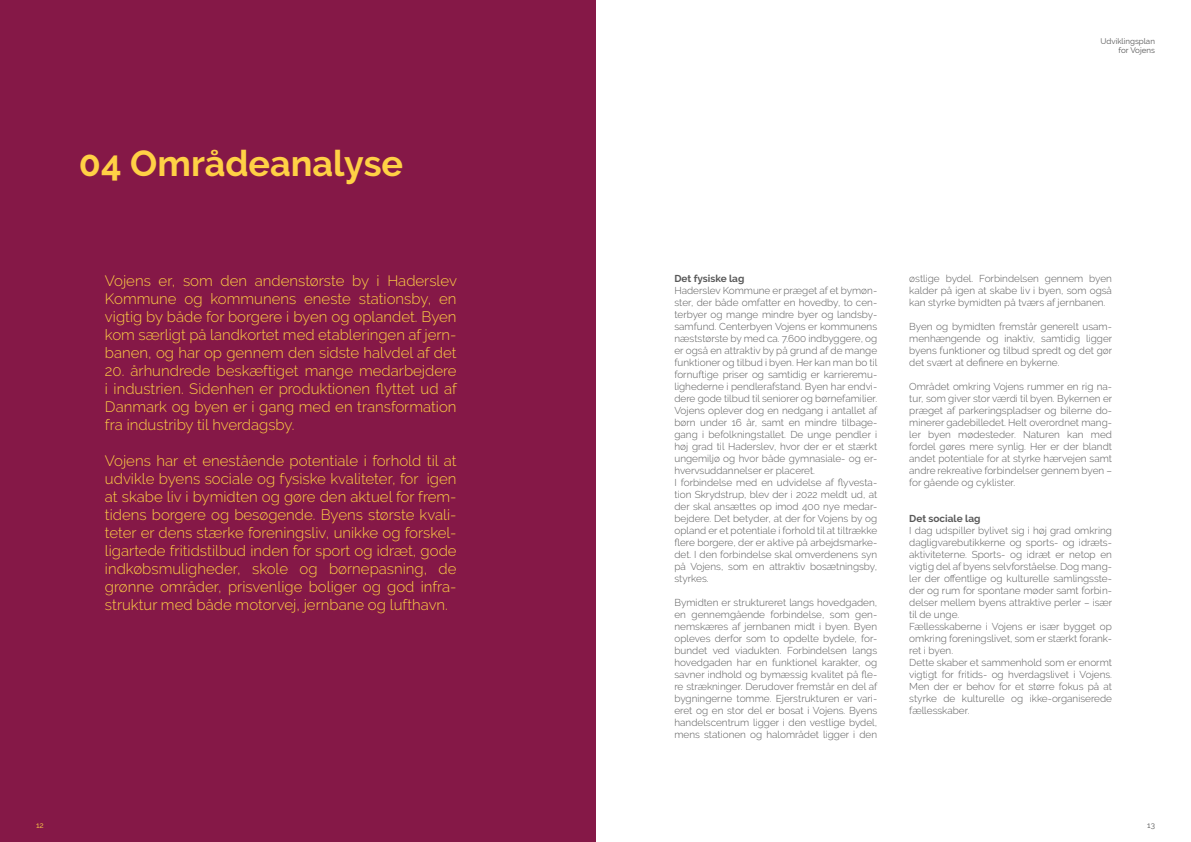
<style>
.page{position:relative;width:1191px;height:842px;background:#fff}
.page>*{position:absolute;margin:0;border:0;box-sizing:border-box;transform-origin:0 0}
.t1{font:700 36px "Raleway";color:#ffd145}
.t2{font:300 15px/18px "Raleway";color:#ffd145;text-align:justify}
.t3{font:300 10px/12px "Raleway";color:#595959;text-align:justify}
.t4{font:700 10px "Raleway";color:#595959}
.t5{font:8px/9.6px "Raleway";color:#595959;text-align:right}
.t6{font:8px "Raleway";color:#ffd146}
</style>
<div class="page">
<div style="left:0;top:0;width:595px;height:842px;background:#851847"></div>
<p class="t1" style="left:79px;top:142px;width:326px">04 Områdeanalyse</p>
<p class="t2" style="left:105px;top:272px;width:353px">Vojens er, som den andenstørste by i Haderslev Kommune og kommunens eneste stationsby, en vigtig by både for borgere i byen og oplandet. Byen kom særligt på landkortet med etableringen af jern&shy;banen, og har op gennem den sidste halvdel af det</p>
<p class="t2" style="left:105px;top:362px;width:353px">20. århundrede beskæftiget mange medarbejdere i industrien. Sidenhen er produktionen flyttet ud af Danmark og byen er i gang med en transformation fra industriby til hverdagsby.</p>
<p class="t2" style="left:105px;top:452px;width:353px">Vojens har et enestående potentiale i forhold til at udvikle byens sociale og fysiske kvaliteter, for igen at skabe liv i bymidten og gøre den aktuel for frem&shy;tidens borgere og besøgende. Byens største kvali&shy;teter er dens stærke foreningsliv, unikke og forskel&shy;ligartede fritidstilbud inden for sport og idræt, gode indkøbsmuligheder, skole og børnepasning, de grønne områder, prisvenlige boliger og god infra&shy;struktur med både motorvej, jernbane og lufthavn.</p>
<p class="t5" style="left:1100px;top:36px;width:56px">Udviklingsplan for Vojens</p>
<p class="t4" style="left:674px;top:272px;width:71px">Det fysiske lag</p>
<p class="t3" style="left:674px;top:284px;width:204px">Haderslev Kommune er præget af et bymøn&shy;ster, der både omfatter en hovedby, to cen&shy;terbyer og mange mindre byer og landsby&shy;samfund. Centerbyen Vojens er kommunens næststørste by med ca. 7.600 indbyggere, og er også en attraktiv by på grund af de mange funktioner og tilbud i byen. Her kan man bo til fornuftige priser og samtidig er karrieremu&shy;lighederne i pendlerafstand. Byen har endvi&shy;dere gode tilbud til seniorer og børnefamilier.<br>Vojens oplever dog en nedgang i antallet af børn under 16 år, samt en mindre tilbage&shy;gang i befolkningstallet. De unge pendler i høj grad til Haderslev, hvor der er et stærkt ungemiljø og hvor både gymnasiale- og er&shy;hvervsuddannelser er placeret.</p>
<p class="t3" style="left:674px;top:476px;width:204px">I forbindelse med en udvidelse af flyvesta&shy;tion Skrydstrup, blev der i 2022 meldt ud, at der skal ansættes op imod 400 nye medar&shy;bejdere. Det betyder, at der for Vojens by og opland er et potentiale i forhold til at tiltrække flere borgere, der er aktive på arbejdsmarke&shy;det. I den forbindelse skal omverdenens syn på Vojens, som en attraktiv bosætningsby, styrkes.</p>
<p class="t3" style="left:674px;top:596px;width:204px">Bymidten er struktureret langs hovedgaden, en gennemgående forbindelse, som gen&shy;nemskæres af jernbanen midt i byen. Byen opleves derfor som to opdelte bydele, for&shy;bundet ved viadukten. Forbindelsen langs hovedgaden har en funktionel karakter, og savner indhold og bymæssig kvalitet på fle&shy;re strækninger. Derudover fremstår en del af bygningerne tomme. Ejerstrukturen er vari&shy;eret og en stor del er bosat i Vojens. Byens handelscentrum ligger i den vestlige bydel, mens stationen og halområdet ligger i den</p>
<p class="t3" style="left:909px;top:272px;width:204px">østlige bydel. Forbindelsen gennem byen kalder på igen at skabe liv i byen, som også kan styrke bymidten på tværs af jernbanen.</p>
<p class="t3" style="left:909px;top:320px;width:204px">Byen og bymidten fremstår generelt usam&shy;menhængende og inaktiv, samtidig ligger byens funktioner og tilbud spredt og det gør det svært at definere en bykerne.</p>
<p class="t3" style="left:909px;top:380px;width:204px">Området omkring Vojens rummer en rig na&shy;tur, som giver stor værdi til byen. Bykernen er præget af parkeringspladser og bilerne do&shy;minerer gadebilledet. Helt overordnet mang&shy;ler byen mødesteder. Naturen kan med fordel gøres mere synlig. Her er der blandt andet potentiale for at styrke hærvejen samt andre rekreative forbindelser gennem byen – for gående og cyklister.</p>
<p class="t4" style="left:909px;top:512px;width:73px">Det sociale lag</p>
<p class="t3" style="left:909px;top:524px;width:204px">I dag udspiller bylivet sig i høj grad omkring dagligvarebutikkerne og sports- og idræts&shy;aktiviteterne. Sports- og idræt er netop en vigtig del af byens selvforståelse. Dog mang&shy;ler der offentlige og kulturelle samlingsste&shy;der og rum for spontane møder samt forbin&shy;delser mellem byens attraktive perler – især til de unge.</p>
<p class="t3" style="left:909px;top:620px;width:204px">Fællesskaberne i Vojens er især bygget op omkring foreningslivet, som er stærkt forank&shy;ret i byen.</p>
<p class="t3" style="left:909px;top:656px;width:204px">Dette skaber et sammenhold som er enormt vigtigt for fritids- og hverdagslivet i Vojens.<br>Men der er behov for et større fokus på at styrke de kulturelle og ikke-organiserede fællesskaber.</p>
<p class="t6" style="left:36px;top:821px;width:9px">12</p>
<p class="t5" style="left:1147px;top:821px;width:9px">13</p>
</div>
